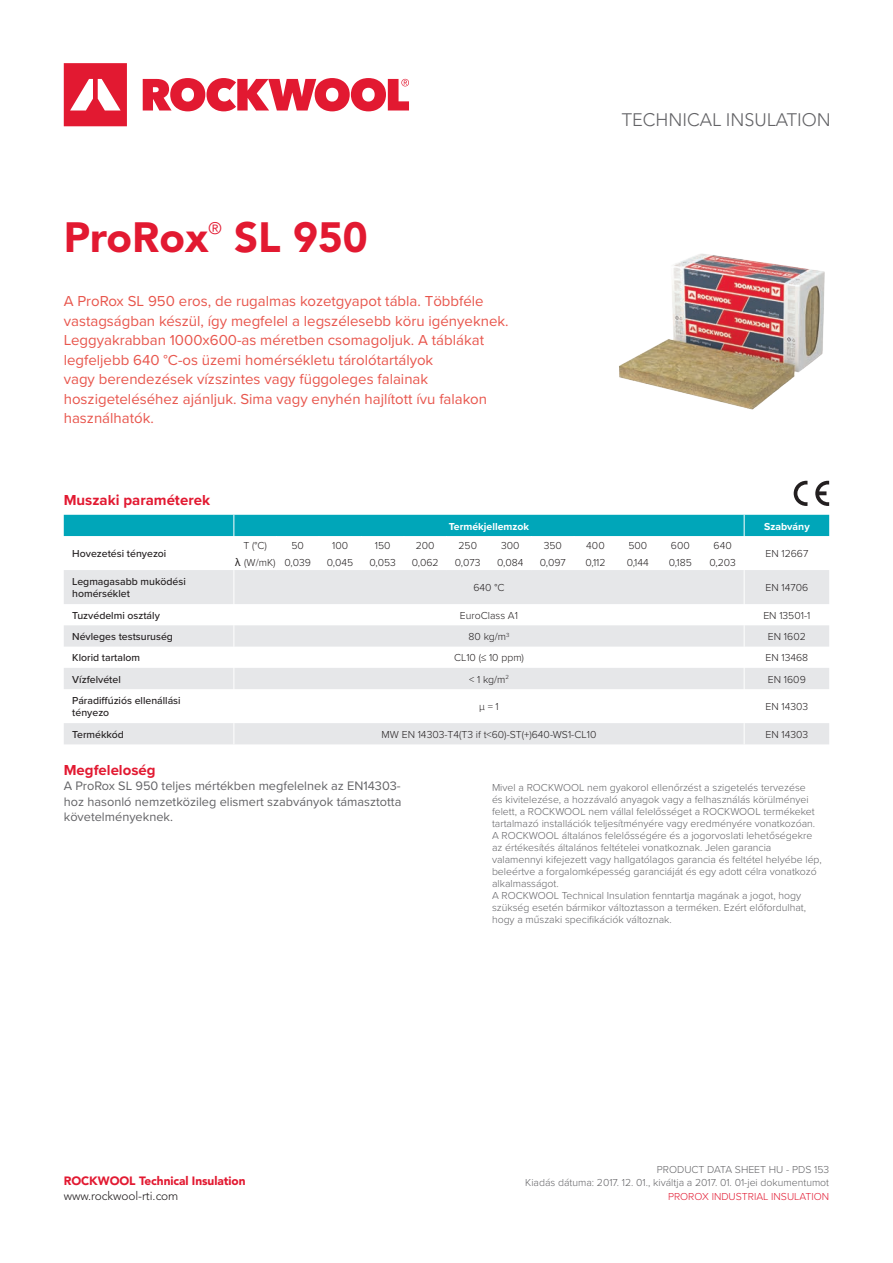
<style>
.page{position:relative;width:893px;height:1263px;background:#fff}
.page>*{position:absolute;margin:0;border:0;box-sizing:border-box;transform-origin:0 0}
.t1{font:900 42px "Avenir LT Std";color:#e21931}
.t2{font:300 18px "Avenir LT Std";color:#636366}
.t3{font:16.65px "Avenir LT Std";color:#e21931}
.t4{font:15px/19.5px "Proxima Nova";color:#e8564d}
.t5{font:700 15px "Proxima Nova";color:#e21931}
.t6{font:12.75px/15.3px "Proxima Nova";color:#636366;text-align:justify}
.t7{font:900 12px "Avenir LT Std";letter-spacing:-.005em;color:#e21931}
.t8{font:300 12px "Avenir LT Std";letter-spacing:-.005em;color:#231f20}
.t9{font:300 10.5px/12px "Proxima Nova";color:#636366}
.Data_Tabel_CE{font:300 10.5px "Proxima Nova";color:#231f20}
.t10{font:500 10.5px "Proxima Nova";color:#231f20}
.t11{font:300 10.5px "Proxima Nova";color:#e21931}
.t12{font:700 10.5px "Proxima Nova";color:#fff}
.s1{font-family:"Geneva";font-weight:400}
</style>
<div class="page">
<svg style="left:64px;top:63px;width:63px;height:63px"></svg>
<svg style="left:143px;top:78px;width:266px;height:33px"></svg>
<svg style="left:64px;top:570px;width:765px;height:174px;fill:#e6e7e9"></svg>
<div style="left:64px;top:515px;width:765px;height:22px;background:#00a6b9"></div>
<hr style="left:233px;top:570px;width:1px;height:34px;background:#fff">
<hr style="left:744px;top:570px;width:1px;height:34px;background:#fff">
<svg style="left:233px;top:604px;width:1px;height:85px"></svg>
<svg style="left:744px;top:604px;width:1px;height:85px"></svg>
<hr style="left:233px;top:689px;width:1px;height:34px;background:#fff">
<hr style="left:744px;top:689px;width:1px;height:34px;background:#fff">
<svg style="left:233px;top:723px;width:1px;height:21px"></svg>
<svg style="left:744px;top:723px;width:1px;height:21px"></svg>
<img style="left:619px;top:253px;width:206px;height:157px">
<svg style="left:794px;top:481px;width:13px;height:25px"></svg>
<svg style="left:815px;top:481px;width:14px;height:25px"></svg>
<p class="t1" style="left:64px;top:212px;width:146px">ProRox</p>
<p class="t3" style="left:208px;top:219px;width:15px">®</p>
<p class="t1" style="left:234px;top:212px;width:135px">SL 950</p>
<p class="t4" style="left:64px;top:291px;width:446px">A ProRox SL 950 eros, de rugalmas kozetgyapot tábla. Többféle vastagságban készül, így megfelel a legszélesebb köru igényeknek.</p>
<p class="t4" style="left:64px;top:330px;width:425px">Leggyakrabban 1000x600-as méretben csomagoljuk. A táblákat legfeljebb 640 °C-os üzemi homérsékletu tárolótartályok<br>vagy berendezések vízszintes vagy függoleges falainak hoszigeteléséhez ajánljuk. Sima vagy enyhén hajlított ívu falakon használhatók.</p>
<p class="t5" style="left:64px;top:489px;width:148px">Muszaki paraméterek</p>
<h2 class="t2" style="left:622px;top:110px;width:211px">TECHNICAL INSULATION</h2>
<p class="t10" style="left:72px;top:546px;width:96px">Hovezetési tényezoi</p>
<p class="t10" style="left:72px;top:574px;width:115px">Legmagasabb muködési</p>
<p class="t10" style="left:72px;top:586px;width:59px">homérséklet</p>
<p class="t12" style="left:449px;top:518px;width:82px">Termékjellemzok</p>
<p class="t12" style="left:764px;top:518px;width:47px">Szabvány</p>
<p class="Data_Tabel_CE" style="left:243px;top:537px;width:25px">T (°C)</p>
<p class="Data_Tabel_CE" style="left:291px;top:537px;width:14px">50</p>
<p class="Data_Tabel_CE" style="left:332px;top:537px;width:18px">100</p>
<p class="Data_Tabel_CE" style="left:375px;top:537px;width:17px">150</p>
<p class="Data_Tabel_CE" style="left:416px;top:537px;width:20px">200</p>
<p class="Data_Tabel_CE" style="left:458px;top:537px;width:20px">250</p>
<p class="Data_Tabel_CE" style="left:501px;top:537px;width:20px">300</p>
<p class="Data_Tabel_CE" style="left:544px;top:537px;width:20px">350</p>
<p class="Data_Tabel_CE" style="left:586px;top:537px;width:20px">400</p>
<p class="Data_Tabel_CE" style="left:628px;top:537px;width:20px">500</p>
<p class="Data_Tabel_CE" style="left:671px;top:537px;width:20px">600</p>
<p class="Data_Tabel_CE" style="left:713px;top:537px;width:20px">640</p>
<p class="Data_Tabel_CE" style="left:235px;top:554px;width:42px"><span class="s1">λ</span> (W/mK)</p>
<p class="Data_Tabel_CE" style="left:284px;top:554px;width:28px">0,039</p>
<p class="Data_Tabel_CE" style="left:327px;top:554px;width:28px">0,045</p>
<p class="Data_Tabel_CE" style="left:369px;top:554px;width:28px">0,053</p>
<p class="Data_Tabel_CE" style="left:412px;top:554px;width:28px">0,062</p>
<p class="Data_Tabel_CE" style="left:455px;top:554px;width:27px">0,073</p>
<p class="Data_Tabel_CE" style="left:497px;top:554px;width:28px">0,084</p>
<p class="Data_Tabel_CE" style="left:540px;top:554px;width:28px">0,097</p>
<p class="Data_Tabel_CE" style="left:585px;top:554px;width:22px">0,112</p>
<p class="Data_Tabel_CE" style="left:627px;top:554px;width:24px">0,144</p>
<p class="Data_Tabel_CE" style="left:669px;top:554px;width:24px">0,185</p>
<p class="Data_Tabel_CE" style="left:709px;top:554px;width:28px">0,203</p>
<p class="Data_Tabel_CE" style="left:765px;top:546px;width:44px">EN 12667</p>
<p class="Data_Tabel_CE" style="left:473px;top:580px;width:32px">640 °C</p>
<p class="Data_Tabel_CE" style="left:765px;top:580px;width:44px">EN 14706</p>
<p class="t10" style="left:72px;top:607px;width:89px">Tuzvédelmi osztály</p>
<p class="Data_Tabel_CE" style="left:460px;top:607px;width:60px">EuroClass A1</p>
<p class="Data_Tabel_CE" style="left:763px;top:607px;width:49px">EN 13501-1</p>
<p class="t10" style="left:72px;top:629px;width:102px">Névleges testsuruség</p>
<p class="Data_Tabel_CE" style="left:469px;top:629px;width:42px">80 kg/m<sup>3</sup></p>
<p class="Data_Tabel_CE" style="left:768px;top:629px;width:39px">EN 1602</p>
<p class="t10" style="left:72px;top:650px;width:69px">Klorid tartalom</p>
<p class="Data_Tabel_CE" style="left:454px;top:650px;width:71px">CL10 (≤ 10 ppm)</p>
<p class="Data_Tabel_CE" style="left:765px;top:650px;width:44px">EN 13468</p>
<p class="t10" style="left:72px;top:671px;width:50px">Vízfelvétel</p>
<p class="Data_Tabel_CE" style="left:469px;top:671px;width:41px">&lt; 1 kg/m<sup>2</sup></p>
<p class="Data_Tabel_CE" style="left:768px;top:671px;width:39px">EN 1609</p>
<p class="t10" style="left:72px;top:693px;width:110px">Páradiffúziós ellenállási</p>
<p class="t10" style="left:72px;top:705px;width:39px">tényezo</p>
<p class="Data_Tabel_CE" style="left:479px;top:699px;width:21px">μ = 1</p>
<p class="Data_Tabel_CE" style="left:765px;top:699px;width:44px">EN 14303</p>
<p class="t10" style="left:72px;top:727px;width:53px">Termékkód</p>
<p class="Data_Tabel_CE" style="left:382px;top:727px;width:216px">MW EN 14303-T4(T3 if t&lt;60)-ST(+)640-WS1-CL10</p>
<p class="Data_Tabel_CE" style="left:765px;top:727px;width:44px">EN 14303</p>
<p class="t5" style="left:64px;top:759px;width:93px">Megfeleloség</p>
<p class="t6" style="left:64px;top:778px;width:339px">A ProRox SL 950 teljes mértékben megfelelnek az EN14303- hoz hasonló nemzetközileg elismert szabványok támasztotta követelményeknek.</p>
<p class="t9" style="left:492px;top:781px;width:331px">Mivel a ROCKWOOL nem gyakorol ellenőrzést a szigetelés tervezése<br>és kivitelezése, a hozzávaló anyagok vagy a felhasználás körülményei felett, a ROCKWOOL nem vállal felelősséget a ROCKWOOL termékeket tartalmazó installációk teljesítményére vagy eredményére vonatkozóan.<br>A ROCKWOOL általános felelősségére és a jogorvoslati lehetőségekre az értékesítés általános feltételei vonatkoznak. Jelen garancia valamennyi kifejezett vagy hallgatólagos garancia és feltétel helyébe lép, beleértve a forgalomképesség garanciáját és egy adott célra vonatkozó alkalmasságot.</p>
<p class="t9" style="left:492px;top:889px;width:316px">A ROCKWOOL Technical Insulation fenntartja magának a jogot, hogy szükség esetén bármikor változtasson a terméken. Ezért előfordulhat, hogy a műszaki specifikációk változnak.</p>
<p class="t7" style="left:64px;top:1173px;width:183px">ROCKWOOL Technical Insulation</p>
<p class="t8" style="left:64px;top:1189px;width:116px">www.rockwool-rti.com</p>
<p class="t9" style="left:657px;top:1163px;width:174px">PRODUCT DATA SHEET HU - PDS 153</p>
<p class="t9" style="left:525px;top:1176px;width:305px">Kiadás dátuma: 2017. 12. 01., kiváltja a 2017. 01. 01-jei dokumentumot</p>
<p class="t11" style="left:668px;top:1188px;width:163px">PROROX INDUSTRIAL INSULATION</p>
</div>
